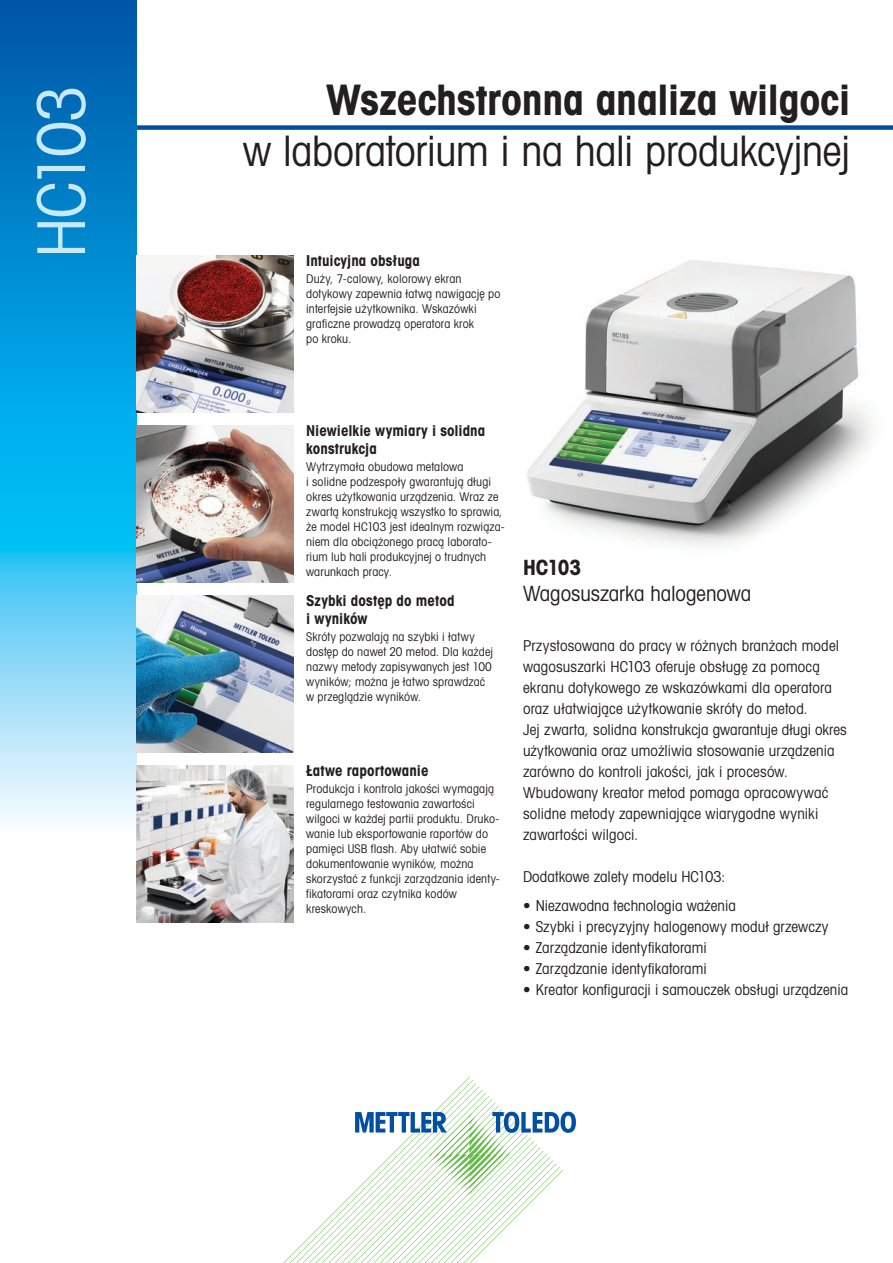
<style>
.page{position:relative;width:893px;height:1263px;background:#fff}
.page>*{position:absolute;margin:0;border:0;box-sizing:border-box;transform-origin:0 0}
.t1{font:66px "Avant Gardefor MT Bk";letter-spacing:-.055em;color:#c7eafb}
.t2{font:42px "Avant Gardefor MT Bk";letter-spacing:-.01em;color:#231f20}
.t3{font:42px "Avant Gardefor MT Bd";letter-spacing:-.01em;color:#231f20}
.t4{font:21px "Avant Gardefor MT Bk";letter-spacing:-.005em;color:#231f20}
.t5{font:21px "Avant Gardefor MT Bd";letter-spacing:-.03em;color:#231f20}
.t6{font:15px/21px "Avant Gardefor MT Bk";letter-spacing:.005em;color:#231f20}
.t7{font:15px/18px "Avant Gardefor MT Bd";letter-spacing:.005em;color:#231f20}
.t8{font:12px/15px "Avant Gardefor MT Bk";letter-spacing:.015em;color:#231f20}
</style>
<div class="page">
<div style="left:0;top:125px;width:893px;height:5px;background:#004fa3"></div>
<svg style="left:0;top:0;width:136px;height:821px;background:#31a8df"></svg>
<svg style="left:283px;top:1077px;width:293px;height:186px"></svg>
<img style="left:527px;top:260px;width:345px;height:286px">
<img style="left:136px;top:255px;width:157px;height:157px">
<img style="left:136px;top:425px;width:157px;height:158px">
<img style="left:136px;top:595px;width:157px;height:158px">
<img style="left:136px;top:765px;width:157px;height:158px">
<h1 class="t1" style="left:21px;top:258px;width:174px;rotate:-90deg">HC103</h1>
<h2 class="t3" style="left:326px;top:73px;width:526px">Wszechstronna analiza wilgoci</h2>
<h2 class="t2" style="left:243px;top:125px;width:609px">w laboratorium i na hali produkcyjnej</h2>
<p class="t7" style="left:306px;top:251px;width:115px">Intuicyjna obsługa</p>
<p class="t8" style="left:306px;top:271px;width:196px">Duży, 7-calowy, kolorowy ekran dotykowy zapewnia łatwą nawigację po interfejsie użytkownika. Wskazówki graficzne prowadzą operatora krok<br>po kroku.</p>
<p class="t7" style="left:306px;top:421px;width:181px">Niewielkie wymiary i solidna konstrukcja</p>
<p class="t8" style="left:306px;top:459px;width:200px">Wytrzymała obudowa metalowa<br>i solidne podzespoły gwarantują długi okres użytkowania urządzenia. Wraz ze zwartą konstrukcją wszystko to sprawia, że model HC103 jest idealnym rozwiąza&shy;niem dla obciążonego pracą laborato&shy;rium lub hali produkcyjnej o trudnych warunkach pracy.</p>
<p class="t7" style="left:306px;top:591px;width:150px">Szybki dostęp do metod i wyników</p>
<p class="t8" style="left:306px;top:629px;width:189px">Skróty pozwalają na szybki i łatwy dostęp do nawet 20 metod. Dla każdej nazwy metody zapisywanych jest 100 wyników; można je łatwo sprawdzać w przeglądzie wyników.</p>
<p class="t7" style="left:306px;top:761px;width:124px">Łatwe raportowanie</p>
<p class="t8" style="left:306px;top:781px;width:195px">Produkcja i kontrola jakości wymagają regularnego testowania zawartości wilgoci w każdej partii produktu. Druko&shy;wanie lub eksportowanie raportów do pamięci USB flash. Aby ułatwić sobie dokumentowanie wyników, można skorzystać z funkcji zarządzania identy&shy;fikatorami oraz czytnika kodów kreskowych.</p>
<h3 class="t5" style="left:523px;top:554px;width:59px">HC103</h3>
<h3 class="t4" style="left:523px;top:580px;width:230px">Wagosuszarka halogenowa</h3>
<p class="t6" style="left:523px;top:634px;width:325px">Przystosowana do pracy w różnych branżach model wagosuszarki HC103 oferuje obsługę za pomocą ekranu dotykowego ze wskazówkami dla operatora oraz ułatwiające użytkowanie skróty do metod.<br>Jej zwarta, solidna konstrukcja gwarantuje długi okres użytkowania oraz umożliwia stosowanie urządzenia zarówno do kontroli jakości, jak i procesów.<br>Wbudowany kreator metod pomaga opracowywać solidne metody zapewniające wiarygodne wyniki zawartości wilgoci.</p>
<p class="t6" style="left:523px;top:865px;width:204px">Dodatkowe zalety modelu HC103:</p>
<p class="t6" style="left:523px;top:895px;width:214px">• Niezawodna technologia ważenia</p>
<p class="t6" style="left:523px;top:916px;width:307px">• Szybki i precyzyjny halogenowy moduł grzewczy</p>
<p class="t6" style="left:523px;top:937px;width:185px">• Zarządzanie identyfikatorami</p>
<p class="t6" style="left:523px;top:958px;width:185px">• Zarządzanie identyfikatorami</p>
<p class="t6" style="left:523px;top:979px;width:327px">• Kreator konfiguracji i samouczek obsługi urządzenia</p>
</div>
